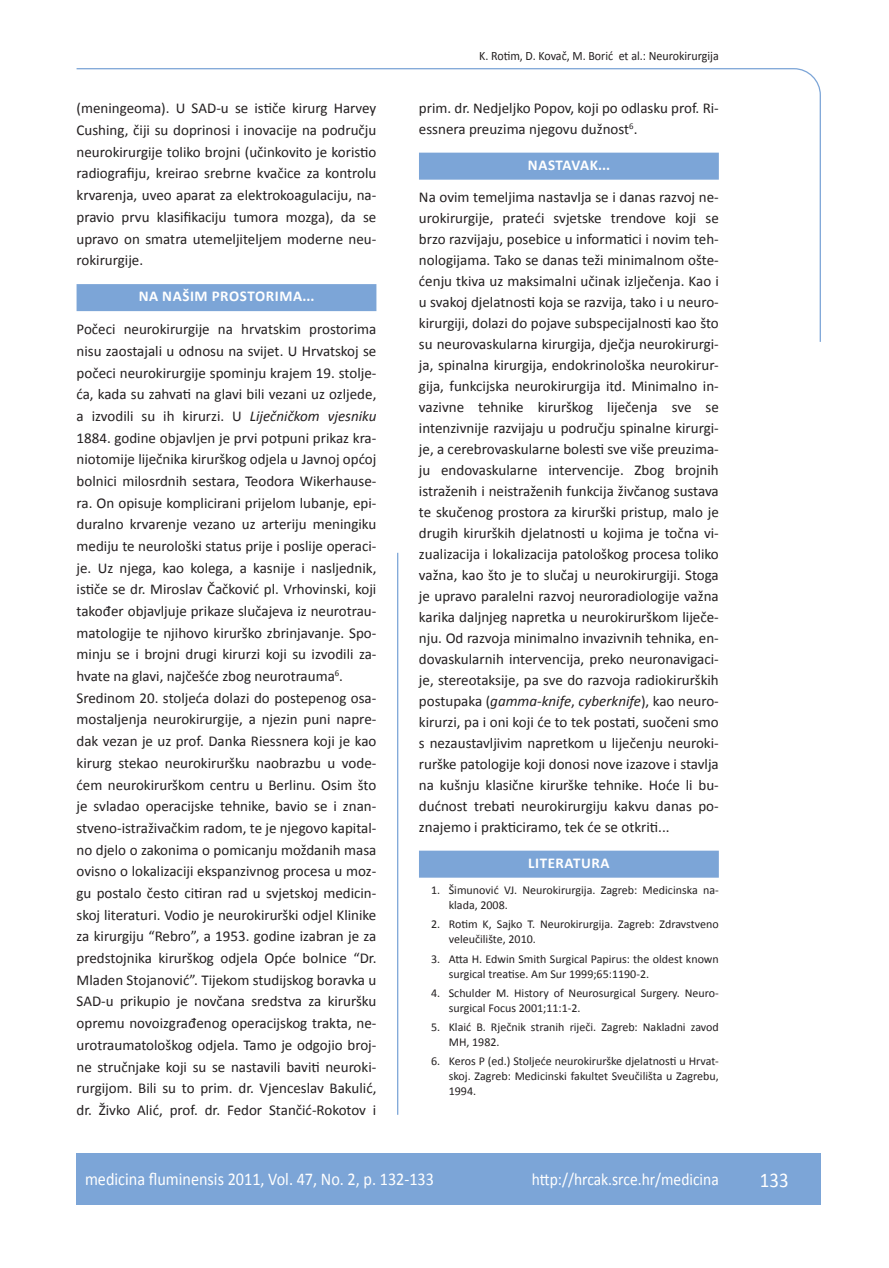
<style>
.page{position:relative;width:889px;height:1268px;background:#fff}
.page>*{position:absolute;margin:0;border:0;box-sizing:border-box;transform-origin:0 0}
.t1{font:21px "Calibri";color:#fff;scale:.9 1}
.t2{font:18px "Calibri";color:#fff;scale:.9 1}
.t3{font:17.25px "Calibri";color:#fff;scale:.9 1}
.t4{font:15px/21.6px "Calibri";color:#231f20;text-align:justify}
.t5{font:700 15px "Calibri";letter-spacing:.04em;color:#fff}
.t6{font:12.75px "Calibri";color:#231f20;scale:.94 1}
.t7{font:12px/15px "Calibri";color:#231f20}
.s1{font-style:italic}
</style>
<div class="page">
<div style="left:77px;top:1152px;width:744px;height:51px;background:#7ca5d7"></div>
<hr style="left:397px;top:552px;width:1px;height:562px;background:#7ca5d7">
<svg style="left:76px;top:68px;width:745px;height:274px"></svg>
<div style="left:77px;top:284px;width:299px;height:27px;background:#7ca5d7"></div>
<div style="left:419px;top:153px;width:300px;height:27px;background:#7ca5d7"></div>
<div style="left:419px;top:850px;width:300px;height:27px;background:#7ca5d7"></div>
<p class="t4" style="left:77px;top:97px;width:301px">(meningeoma). U SAD-u se ističe kirurg Harvey Cushing, čiji su doprinosi i inovacije na području neurokirurgije toliko brojni (učinkovito je koristio radiografiju, kreirao srebrne kvačice za kontrolu krvarenja, uveo aparat za elektrokoagulaciju, na&shy;pravio prvu klasifikaciju tumora mozga), da se upravo on smatra utemeljiteljem moderne neu&shy;rokirurgije.</p>
<p class="t5" style="left:139px;top:287px;width:177px">NA NAŠIM PROSTORIMA...</p>
<p class="t4" style="left:77px;top:317px;width:301px;text-align:left">Počeci neurokirurgije na hrvatskim prostorima nisu zaostajali u odnosu na svijet. U Hrvatskoj se počeci neurokirurgije spominju krajem 19. stolje&shy;ća, kada su zahvati na glavi bili vezani uz ozljede, a izvodili su ih kirurzi. U <span class="s1">Liječničkom vjesniku </span>1884. godine objavljen je prvi potpuni prikaz kra&shy;niotomije liječnika kirurškog odjela u Javnoj općoj bolnici milosrdnih sestara, Teodora Wikerhause&shy;ra. On opisuje komplicirani prijelom lubanje, epi&shy;duralno krvarenje vezano uz arteriju meningiku mediju te neurološki status prije i poslije operaci&shy;je. Uz njega, kao kolega, a kasnije i nasljednik, ističe se dr. Miroslav Čačković pl. Vrhovinski, koji također objavljuje prikaze slučajeva iz neurotrau&shy;matologije te njihovo kirurško zbrinjavanje. Spo&shy;minju se i brojni drugi kirurzi koji su izvodili za&shy;hvate na glavi, najčešće zbog neurotrauma<sup>6</sup>.<br>Sredinom 20. stoljeća dolazi do postepenog osa&shy;mostaljenja neurokirurgije, a njezin puni napre&shy;dak vezan je uz prof. Danka Riessnera koji je kao kirurg stekao neurokiruršku naobrazbu u vode&shy;ćem neurokirurškom centru u Berlinu. Osim što je svladao operacijske tehnike, bavio se i znan&shy;stveno-istraživačkim radom, te je njegovo kapital&shy;no djelo o zakonima o pomicanju moždanih masa ovisno o lokalizaciji ekspanzivnog procesa u moz&shy;gu postalo često citiran rad u svjetskoj medicin&shy;skoj literaturi. Vodio je neurokirurški odjel Klinike za kirurgiju “Rebro”, a 1953. godine izabran je za predstojnika kirurškog odjela Opće bolnice “Dr.<br>Mladen Stojanović”. Tijekom studijskog boravka u SAD-u prikupio je novčana sredstva za kiruršku opremu novoizgrađenog operacijskog trakta, ne&shy;urotraumatološkog odjela. Tamo je odgojio broj&shy;ne stručnjake koji su se nastavili baviti neuroki&shy;rurgijom. Bili su to prim. dr. Vjenceslav Bakulić, dr. Živko Alić, prof. dr. Fedor Stančić-Rokotov i</p>
<p class="t6" style="left:479px;top:47px;width:256px">K. Rotim, D. Kovač, M. Borić et al.: Neurokirurgija</p>
<p class="t4" style="left:419px;top:97px;width:301px;line-height:21px">prim. dr. Nedjeljko Popov, koji po odlasku prof. Ri&shy;essnera preuzima njegovu dužnost<sup>6</sup>.</p>
<p class="t5" style="left:528px;top:156px;width:84px">NASTAVAK...</p>
<p class="t4" style="left:419px;top:186px;width:301px;line-height:21px">Na ovim temeljima nastavlja se i danas razvoj ne&shy;urokirurgije, prateći svjetske trendove koji se brzo razvijaju, posebice u informatici i novim teh&shy;nologijama. Tako se danas teži minimalnom ošte&shy;ćenju tkiva uz maksimalni učinak izlječenja. Kao i u svakoj djelatnosti koja se razvija, tako i u neuro&shy;kirurgiji, dolazi do pojave subspecijalnosti kao što su neurovaskularna kirurgija, dječja neurokirurgi&shy;ja, spinalna kirurgija, endokrinološka neurokirur&shy;gija, funkcijska neurokirurgija itd. Minimalno in&shy;vazivne tehnike kirurškog liječenja sve se intenzivnije razvijaju u području spinalne kirurgi&shy;je, a cerebrovaskularne bolesti sve više preuzima&shy;ju endovaskularne intervencije. Zbog brojnih istraženih i neistraženih funkcija živčanog sustava te skučenog prostora za kirurški pristup, malo je drugih kirurških djelatnosti u kojima je točna vi&shy;zualizacija i lokalizacija patološkog procesa toliko važna, kao što je to slučaj u neurokirurgiji. Stoga je upravo paralelni razvoj neuroradiologije važna karika daljnjeg napretka u neurokirurškom liječe&shy;nju. Od razvoja minimalno invazivnih tehnika, en&shy;dovaskularnih intervencija, preko neuronavigaci&shy;je, stereotaksije, pa sve do razvoja radiokirurških postupaka (<span class="s1">gamma-knife</span>, <span class="s1">cyberknife</span>), kao neuro&shy;kirurzi, pa i oni koji će to tek postati, suočeni smo s nezaustavljivim napretkom u liječenju neuroki&shy;rurške patologije koji donosi nove izazove i stavlja na kušnju klasične kirurške tehnike. Hoće li bu&shy;dućnost trebati neurokirurgiju kakvu danas po&shy;znajemo i prakticiramo, tek će se otkriti...</p>
<p class="t5" style="left:528px;top:853px;width:83px">LITERATURA</p>
<p class="t7" style="left:449px;top:881px;width:271px;text-indent:-18px">1. Šimunović VJ. Neurokirurgija. Zagreb: Medicinska na&shy;klada, 2008.</p>
<p class="t7" style="left:449px;top:916px;width:271px;text-indent:-18px">2. Rotim K, Sajko T. Neurokirurgija. Zagreb: Zdravstveno veleučilište, 2010.</p>
<p class="t7" style="left:449px;top:950px;width:272px;text-indent:-18px">3. Atta H. Edwin Smith Surgical Papirus: the oldest known surgical treatise. Am Sur 1999;65:1190-2.</p>
<p class="t7" style="left:449px;top:984px;width:272px;text-indent:-18px">4. Schulder M. History of Neurosurgical Surgery. Neuro&shy;surgical Focus 2001;11:1-2.</p>
<p class="t7" style="left:449px;top:1018px;width:271px;text-indent:-18px">5. Klaić B. Rječnik stranih riječi. Zagreb: Nakladni zavod<br>MH, 1982.</p>
<p class="t7" style="left:449px;top:1053px;width:271px;text-align:justify;text-indent:-18px">6. Keros P (ed.) Stoljeće neurokirurške djelatnosti u Hrvat&shy;skoj. Zagreb: Medicinski fakultet Sveučilišta u Zagrebu, 1994.</p>
<p class="t2" style="left:85px;top:1167px;width:389px">medicina fluminensis 2011, Vol. 47, No. 2, p. 132-133</p>
<p class="t3" style="left:532px;top:1168px;width:209px">http://hrcak.srce.hr/medicina</p>
<h1 class="t1" style="left:760px;top:1166px;width:33px">133</h1>
</div>
